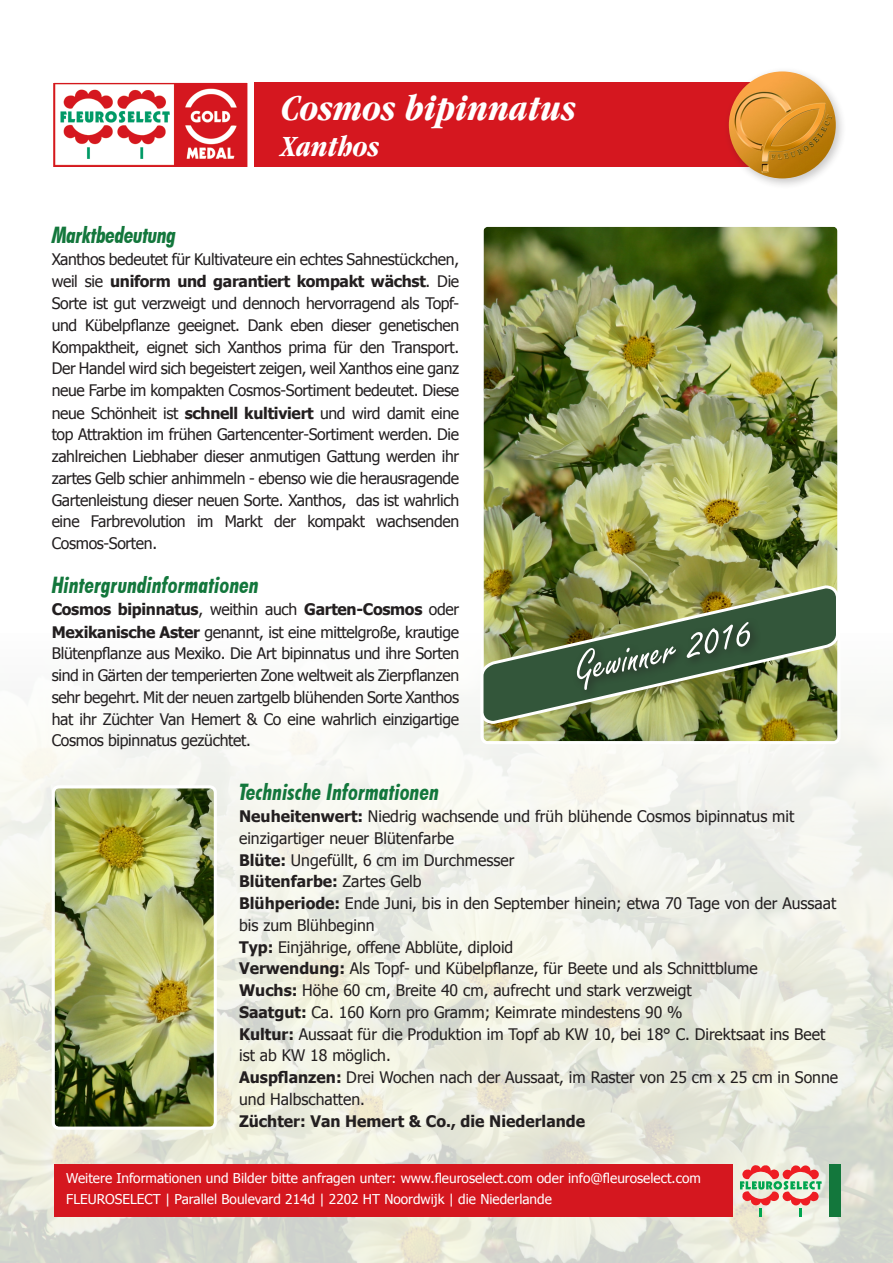
<style>
.page{position:relative;width:893px;height:1263px;background:#fff}
.page>*{position:absolute;margin:0;border:0;box-sizing:border-box;transform-origin:0 0}
.t1{font:45.45px "Freestyle Script";color:#fff}
.t2{font:italic 700 condensed 37.8px "Garamond";color:#fff}
.t3{font:italic 700 condensed 30.3px "Garamond";color:#fff}
.t4{font:italic 700 condensed 22.65px "Futura BT";color:#13773c}
.t5{font:italic 700 condensed 22.65px "Futura BT";letter-spacing:-.02em;color:#13773c}
.t6{font:15.9px/21.9px "Tahoma";color:#231f20}
.t7{font:700 15.9px "Tahoma";color:#231f20}
.t8{font:13.5px "Tahoma";color:#fff}
.s1{font-weight:700}
.s2{font-weight:400}
.s3{font-size:48.45px}
</style>
<div class="page">
<img style="left:0;top:707px;width:893px;height:556px">
<div style="left:254px;top:83px;width:528px;height:84px;background:#d5171f"></div>
<img style="left:484px;top:228px;width:352px;height:512px">
<div style="left:480px;top:224px;width:360px;height:520px;border:3px solid #fff;border-radius:6px"></div>
<div style="left:54px;top:1164px;width:678px;height:52px;background:#d5171f"></div>
<div style="left:829px;top:1164px;width:11px;height:52px;background:#13773c"></div>
<svg style="left:53px;top:82px;width:195px;height:85px"></svg>
<div style="left:724px;top:66px;width:123px;height:123px;background:#231f20;opacity:.25"></div>
<img style="left:729px;top:71px;width:107px;height:107px;border-radius:53px">
<svg style="left:740px;top:1165px;width:82px;height:51px;background:#d4b1a1"></svg>
<img style="left:56px;top:789px;width:157px;height:337px">
<div style="left:52px;top:785px;width:165px;height:345px;border:3px solid #fff;border-radius:6px"></div>
<img style="left:479px;top:584px;width:361px;height:141px">
<div style="left:572px;top:618px;width:189px;height:82px;background:#231f20;opacity:.75"></div>
<p class="t2" style="left:281px;top:86px;width:296px">Cosmos bipinnatus</p>
<p class="t3" style="left:281px;top:129px;width:100px">Xanthos</p>
<p class="t5" style="left:52px;top:221px;width:126px">Marktbedeutung</p>
<p class="t6" style="left:52px;top:247px;width:409px;text-align:justify">Xanthos bedeutet für Kultivateure ein echtes Sahnestückchen, weil sie <span class="s1">uniform und garantiert kompakt wächst</span>. Die Sorte ist gut verzweigt und dennoch hervorragend als Topf&shy;und Kübelpflanze geeignet. Dank eben dieser genetischen Kompaktheit, eignet sich Xanthos prima für den Transport.<br>Der Handel wird sich begeistert zeigen, weil Xanthos eine ganz neue Farbe im kompakten Cosmos-Sortiment bedeutet. Diese neue Schönheit ist <span class="s1">schnell kultiviert</span> und wird damit eine top Attraktion im frühen Gartencenter-Sortiment werden. Die zahlreichen Liebhaber dieser anmutigen Gattung werden ihr zartes Gelb schier anhimmeln - ebenso wie die herausragende Gartenleistung dieser neuen Sorte. Xanthos, das ist wahrlich eine Farbrevolution im Markt der kompakt wachsenden Cosmos-Sorten.</p>
<p class="t4" style="left:52px;top:571px;width:209px">Hintergrundinformationen</p>
<p class="t6" style="left:52px;top:598px;width:409px;text-align:justify"><span class="s1">Cosmos bipinnatus</span>, weithin auch <span class="s1">Garten-Cosmos</span> oder <span class="s1">Mexikanische Aster</span> genannt, ist eine mittelgroße, krautige Blütenpflanze aus Mexiko. Die Art bipinnatus und ihre Sorten sind in Gärten der temperierten Zone weltweit als Zierpflanzen sehr begehrt. Mit der neuen zartgelb blühenden Sorte Xanthos hat ihr Züchter Van Hemert &amp; Co eine wahrlich einzigartige Cosmos bipinnatus gezüchtet.</p>
<p class="t4" style="left:239px;top:778px;width:202px">Technische Informationen</p>
<p class="t6" style="left:239px;top:805px;width:557px"><span class="s1">Neuheitenwert:</span> Niedrig wachsende und früh blühende Cosmos bipinnatus mit einzigartiger neuer Blütenfarbe</p>
<p class="t6" style="left:239px;top:848px;width:277px"><span class="s1">Blüte:</span> Ungefüllt, 6 cm im Durchmesser</p>
<p class="t7" style="left:239px;top:870px;width:184px">Blütenfarbe: <span class="s2">Zartes Gelb</span></p>
<p class="t6" style="left:239px;top:892px;width:599px"><span class="s1">Blühperiode:</span> Ende Juni, bis in den September hinein; etwa 70 Tage von der Aussaat bis zum Blühbeginn</p>
<p class="t6" style="left:239px;top:935px;width:276px"><span class="s1">Typ:</span> Einjährige, offene Abblüte, diploid</p>
<p class="t6" style="left:239px;top:957px;width:520px"><span class="s1">Verwendung:</span> Als Topf- und Kübelpflanze, für Beete und als Schnittblume</p>
<p class="t6" style="left:239px;top:979px;width:454px"><span class="s1">Wuchs:</span> Höhe 60 cm, Breite 40 cm, aufrecht und stark verzweigt</p>
<p class="t6" style="left:239px;top:1000px;width:445px"><span class="s1">Saatgut:</span> Ca. 160 Korn pro Gramm; Keimrate mindestens 90 %</p>
<p class="t6" style="left:239px;top:1022px;width:588px"><span class="s1">Kultur:</span> Aussaat für die Produktion im Topf ab KW 10, bei 18° C. Direktsaat ins Beet ist ab KW 18 möglich.</p>
<p class="t6" style="left:239px;top:1066px;width:600px"><span class="s1">Auspflanzen:</span> Drei Wochen nach der Aussaat, im Raster von 25 cm x 25 cm in Sonne und Halbschatten.</p>
<p class="t7" style="left:239px;top:1110px;width:348px">Züchter: Van Hemert &amp; Co., die Niederlande</p>
<p class="t1" style="left:570px;top:644px;width:182px;rotate:-12deg">Gewinner <span class="s3">2016</span></p>
<p class="t8" style="left:66px;top:1169px;width:636px">Weitere Informationen und Bilder bitte anfragen unter: www.fleuroselect.com oder info@fleuroselect.com</p>
<p class="t8" style="left:66px;top:1190px;width:487px">FLEUROSELECT | Parallel Boulevard 214d | 2202 HT Noordwijk | die Niederlande</p>
</div>
